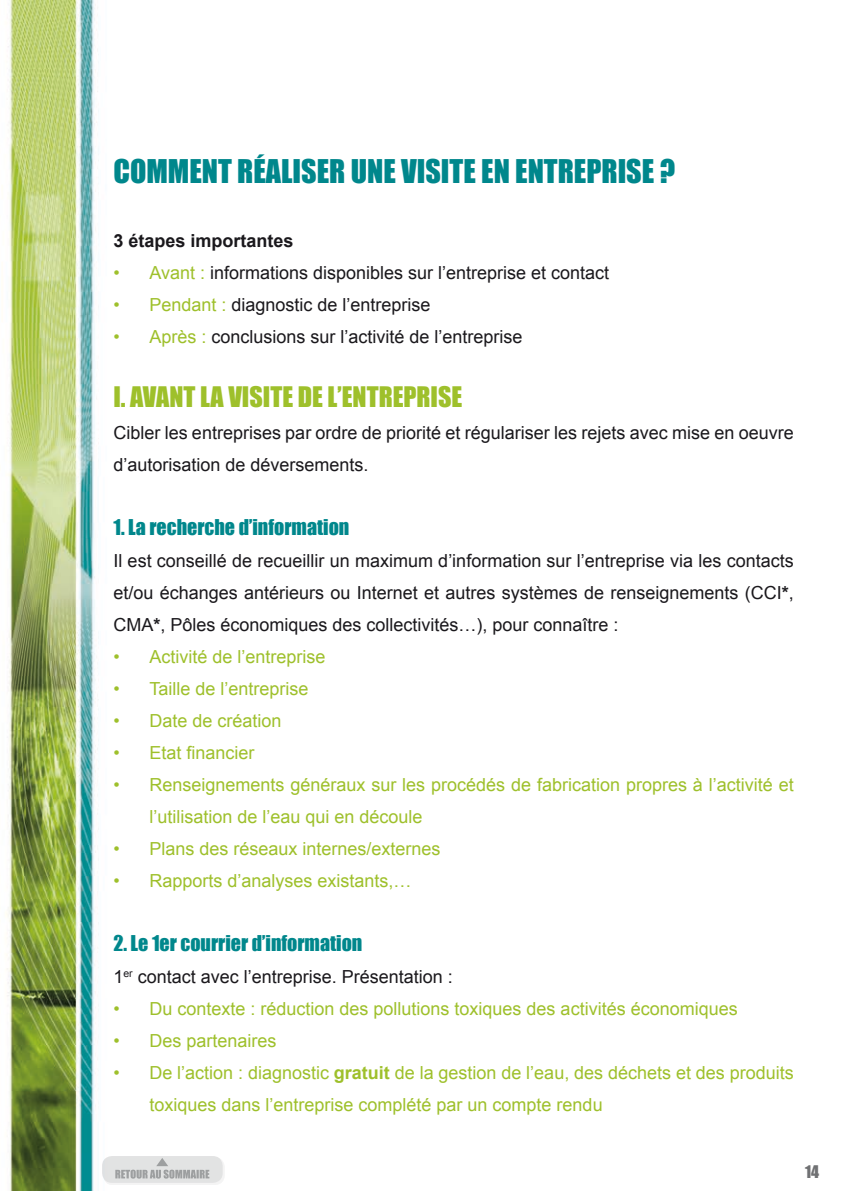
<style>
.page{position:relative;width:842px;height:1191px;background:#fff}
.page>*{position:absolute;margin:0;border:0;box-sizing:border-box;transform-origin:0 0}
.t1{font:30px "Impact";color:#00878c}
.t2{font:26px "Impact";color:#9ec02b}
.t3{font:20px "Impact";color:#00878c}
.t4{font:18px/32px "Arial";color:#1a181c}
.t5{font:18px/32px "Arial";color:#9ec02b}
.t6{font:700 18px "Arial";color:#1a181c}
.t7{font:16px "Impact";color:#707173}
.s1{color:#9ec02b}
.s2{font-weight:700}
</style>
<div class="page">
<img style="left:6px;top:0;width:210px;height:1191px">
<div style="left:104px;top:1157px;width:120px;height:27px;background:#1a181c;opacity:.25"></div>
<svg style="left:102px;top:1156px;width:121px;height:26px"></svg>
<svg style="left:115px;top:1157px;width:94px;height:21px;background:#cdcece"></svg>
<h1 class="t1" style="left:113px;top:147px;width:563px">COMMENT RÉALISER UNE VISITE EN ENTREPRISE ?</h1>
<p class="t6" style="left:113px;top:228px;width:182px">3 étapes importantes</p>
<p class="t4" style="left:113px;top:256px;width:497px"><span class="s1">• Avant :</span> informations disponibles sur l’entreprise et contact</p>
<p class="t4" style="left:113px;top:288px;width:319px"><span class="s1">• Pendant :</span> diagnostic de l’entreprise</p>
<p class="t4" style="left:113px;top:320px;width:411px"><span class="s1">• Après :</span> conclusions sur l’activité de l’entreprise</p>
<h2 class="t2" style="left:113px;top:376px;width:350px">I. AVANT LA VISITE DE L’ENTREPRISE</h2>
<p class="t4" style="left:113px;top:416px;width:682px">Cibler les entreprises par ordre de priorité et régulariser les rejets avec mise en oeuvre d’autorisation de déversements.</p>
<p class="t3" style="left:113px;top:511px;width:237px">1. La recherche d’information</p>
<p class="t4" style="left:113px;top:544px;width:682px;text-align:justify">Il est conseillé de recueillir un maximum d’information sur l’entreprise via les contacts et/ou échanges antérieurs ou Internet et autres systèmes de renseignements (CCI<span class="s2">*</span>, CMA<span class="s2">*</span>, Pôles économiques des collectivités…), pour connaître :</p>
<p class="t5" style="left:113px;top:640px;width:214px">• Activité de l’entreprise</p>
<p class="t5" style="left:113px;top:672px;width:197px">• Taille de l’entreprise</p>
<p class="t5" style="left:113px;top:704px;width:170px">• Date de création</p>
<p class="t5" style="left:113px;top:736px;width:143px">• Etat financier</p>
<p class="t5" style="left:149px;top:768px;width:646px;text-indent:-36px">• Renseignements généraux sur les procédés de fabrication propres à l’activité et l’utilisation de l’eau qui en découle</p>
<p class="t5" style="left:113px;top:832px;width:329px">• Plans des réseaux internes/externes</p>
<p class="t5" style="left:113px;top:864px;width:300px">• Rapports d’analyses existants,…</p>
<p class="t3" style="left:113px;top:927px;width:250px">2. Le 1er courrier d’information</p>
<p class="t4" style="left:113px;top:960px;width:341px">1<sup>er</sup> contact avec l’entreprise. Présentation :</p>
<p class="t5" style="left:113px;top:992px;width:626px">• Du contexte : réduction des pollutions toxiques des activités économiques</p>
<p class="t5" style="left:113px;top:1024px;width:165px">• Des partenaires</p>
<p class="t5" style="left:149px;top:1056px;width:646px;text-indent:-36px">• De l’action : diagnostic <span class="s2">gratuit</span> de la gestion de l’eau, des déchets et des produits toxiques dans l’entreprise complété par un compte rendu</p>
<p class="t7" style="left:805px;top:1159px;width:16px">14</p>
</div>
